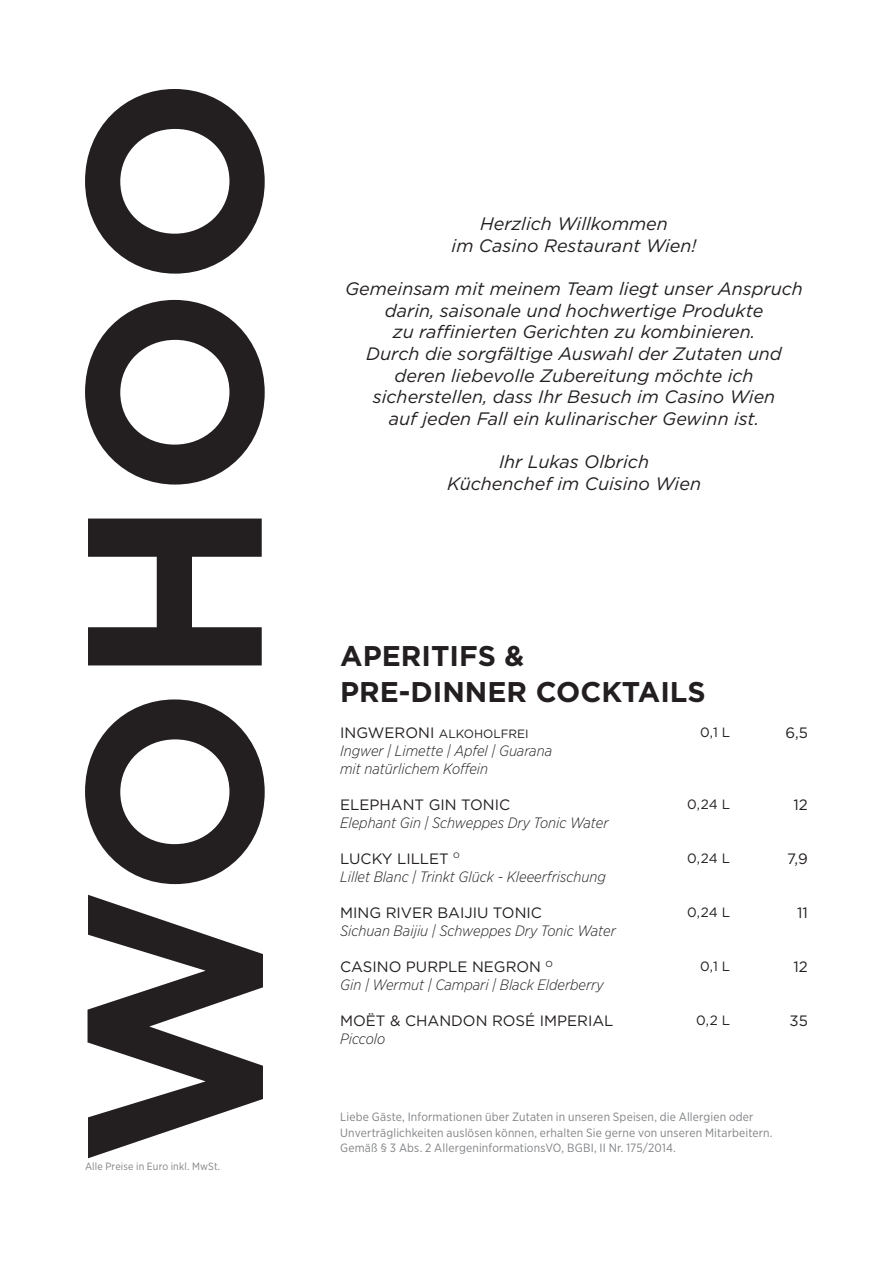
<style>
.page{position:relative;width:893px;height:1263px;background:#fff}
.page>*{position:absolute;margin:0;border:0;box-sizing:border-box;transform-origin:0 0}
.t1{font:700 28.5px/36px "Gotham";color:#231f20}
.t2{font:italic 18px/21.6px "Gotham";color:#231f20;text-align:center}
.t3{font:italic 300 15px/18px "Gotham Narrow";color:#231f20}
.t4{font:15px "Gotham";color:#231f20}
.t5{font:13.5px "Gotham";color:#231f20}
.t6{font:12px/15.6px "Gotham Narrow";letter-spacing:.015em;color:#818386}
.t7{font:12px "Gotham";color:#231f20}
.t8{font:10.5px "Gotham Narrow";letter-spacing:.015em;color:#818386}
.s1{font-size:15px}
</style>
<div class="page">
<svg style="left:85px;top:89px;width:180px;height:1069px"></svg>
<p class="t8" style="left:85px;top:1160px;width:137px">Alle Preise in Euro inkl. MwSt.</p>
<p class="t2" style="left:452px;top:213px;width:246px">Herzlich Willkommen<br>im Casino Restaurant Wien!</p>
<p class="t2" style="left:345px;top:278px;width:459px">Gemeinsam mit meinem Team liegt unser Anspruch darin, saisonale und hochwertige Produkte<br>zu raffinierten Gerichten zu kombinieren.<br>Durch die sorgfältige Auswahl der Zutaten und deren liebevolle Zubereitung möchte ich sicherstellen, dass Ihr Besuch im Casino Wien<br>auf jeden Fall ein kulinarischer Gewinn ist.</p>
<p class="t2" style="left:447px;top:450px;width:255px">Ihr Lukas Olbrich<br>Küchenchef im Cuisino Wien</p>
<h1 class="t1" style="left:340px;top:638px;width:367px">APERITIFS &amp;<br>PRE-DINNER COCKTAILS</h1>
<p class="t7" style="left:340px;top:726px;width:190px"><span class="s1">INGWERONI</span> ALKOHOLFREI</p>
<p class="t5" style="left:700px;top:723px;width:32px">0,1 L</p>
<p class="t4" style="left:785px;top:723px;width:24px">6,5</p>
<p class="t3" style="left:340px;top:741px;width:213px">Ingwer | Limette | Apfel | Guarana mit natürlichem Koffein</p>
<p class="t4" style="left:340px;top:795px;width:172px">ELEPHANT GIN TONIC</p>
<p class="t5" style="left:687px;top:795px;width:45px">0,24 L</p>
<p class="t4" style="left:794px;top:795px;width:16px">12</p>
<p class="t3" style="left:340px;top:813px;width:270px">Elephant Gin | Schweppes Dry Tonic Water</p>
<p class="t4" style="left:340px;top:849px;width:121px">LUCKY LILLET <sup>O</sup></p>
<p class="t5" style="left:687px;top:849px;width:45px">0,24 L</p>
<p class="t4" style="left:787px;top:849px;width:22px">7,9</p>
<p class="t3" style="left:340px;top:867px;width:267px">Lillet Blanc | Trinkt Glück - Kleeerfrischung</p>
<p class="t4" style="left:340px;top:903px;width:203px">MING RIVER BAIJIU TONIC</p>
<p class="t5" style="left:687px;top:903px;width:45px">0,24 L</p>
<p class="t4" style="left:797px;top:903px;width:12px">11</p>
<p class="t3" style="left:340px;top:921px;width:277px">Sichuan Baijiu | Schweppes Dry Tonic Water</p>
<p class="t4" style="left:340px;top:957px;width:214px">CASINO PURPLE NEGRON <sup>O</sup></p>
<p class="t5" style="left:700px;top:957px;width:32px">0,1 L</p>
<p class="t4" style="left:794px;top:957px;width:16px">12</p>
<p class="t3" style="left:340px;top:975px;width:265px">Gin | Wermut | Campari | Black Elderberry</p>
<p class="t4" style="left:340px;top:1011px;width:275px">MOËT &amp; CHANDON ROSÉ IMPERIAL</p>
<p class="t5" style="left:696px;top:1011px;width:36px">0,2 L</p>
<p class="t4" style="left:790px;top:1011px;width:20px">35</p>
<p class="t3" style="left:340px;top:1029px;width:47px">Piccolo</p>
<p class="t6" style="left:340px;top:1109px;width:434px">Liebe Gäste, Informationen über Zutaten in unseren Speisen, die Allergien oder<br>Unverträglichkeiten auslösen können, erhalten Sie gerne von unseren Mitarbeitern.<br>Gemäß § 3 Abs. 2 AllergeninformationsVO, BGBI, II Nr. 175/2014.</p>
</div>
